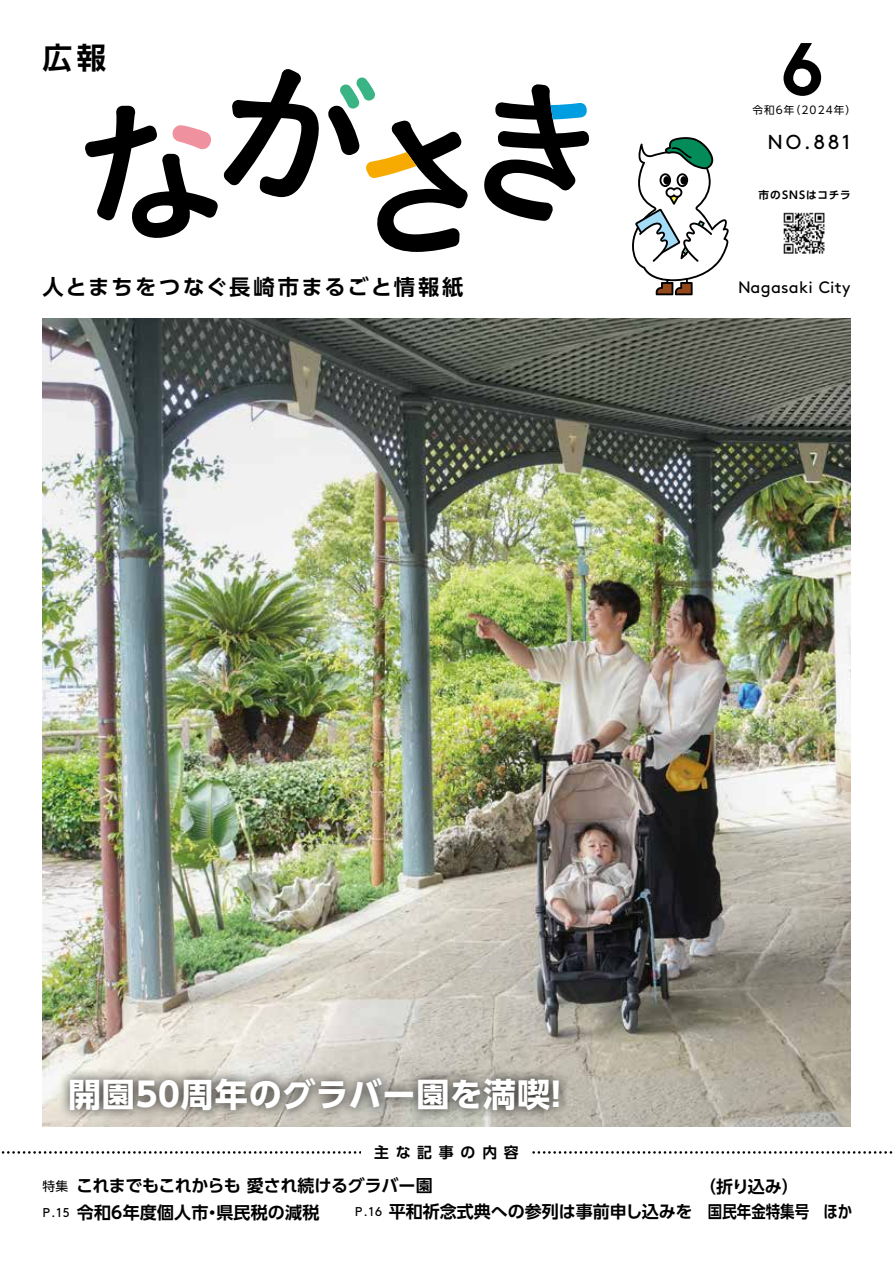
<style>
.page{position:relative;width:893px;height:1263px;background:#fff}
.page>*{position:absolute;margin:0;border:0;box-sizing:border-box;transform-origin:0 0}
.t1{font:700 74.4px "Brown Std";color:#000}
.t2{font:700 33px "UD Shin Go Pro";letter-spacing:.025em;color:#fff}
.t3{font:700 29.7px "UD Shin Go Pro De";color:#000}
.t4{font:700 21.3px "UD Shin Go Pro De";letter-spacing:.105em;color:#000}
.t5{font:20.25px "Brown Std";color:#000}
.t6{font:700 16.95px/26.5px "UD Shin Go Pro De";color:#000}
.t7{font:16.5px "Brown Std";letter-spacing:.02em;color:#000}
.t8{font:700 14.85px "UD Shin Go Pro De";color:#000}
.t9{font:12.75px "Brown Std";color:#000}
.t10{font:12.75px "UD Shin Go Pro";color:#000}
.t11{font:10.65px "UD Shin Go Pro";letter-spacing:.1em;color:#000}
.t12{font:700 10.65px "UD Shin Go Pro De";letter-spacing:.095em;color:#000}
</style>
<div class="page">
<img style="left:43px;top:319px;width:807px;height:808px">
<img style="left:783px;top:212px;width:42px;height:42px">
<svg style="left:1px;top:1151px;width:892px;height:3px"></svg>
<div style="left:361px;top:1137px;width:170px;height:30px;background:#fff"></div>
<svg style="left:328px;top:77px;width:140px;height:175px"></svg>
<svg style="left:85px;top:69px;width:234px;height:169px"></svg>
<svg style="left:484px;top:84px;width:105px;height:137px"></svg>
<svg style="left:632px;top:137px;width:97px;height:158px"></svg>
<div style="left:58px;top:1068px;width:512px;height:54px;background:#000;opacity:.9"></div>
<h3 class="t3" style="left:43px;top:33px;width:65px">広報</h3>
<h1 class="t1" style="left:780px;top:24px;width:45px">6</h1>
<p class="t11" style="left:752px;top:102px;width:105px">令和6 （年 2024年(</p>
<p class="t5" style="left:767px;top:130px;width:85px">NO.881</p>
<p class="t4" style="left:43px;top:270px;width:423px">人とまちをつなぐ長崎市まるごと情報紙</p>
<p class="t12" style="left:758px;top:186px;width:94px">市のSNSはコチラ</p>
<p class="t7" style="left:738px;top:277px;width:114px">Nagasaki City</p>
<h2 class="t2" style="left:68px;top:1067px;width:483px">開園50周年のグラバー園を満喫</h2>
<h2 class="t2" style="left:540px;top:1067px;width:34px">!</h2>
<p class="t10" style="left:43px;top:1176px;width:27px">特集</p>
<p class="t9" style="left:43px;top:1205px;width:29px">P.15</p>
<p class="t8" style="left:374px;top:1140px;width:60px">主な記</p>
<p class="t6" style="left:216px;top:1172px;width:218px;text-indent:-140px">これまでもこれからも愛され続けるグラバー園県民税の減税</p>
<p class="t8" style="left:504px;top:1140px;width:16px">容</p>
<p class="t8" style="left:439px;top:1140px;width:16px">事</p>
<p class="t8" style="left:482px;top:1140px;width:16px">内</p>
<p class="t8" style="left:461px;top:1140px;width:16px">の</p>
<p class="t6" style="left:389px;top:1198px;width:305px">平和祈念式典への参列は事前申し込みを</p>
<p class="t6" style="left:77px;top:1199px;width:133px">令和6年度個人市</p>
<p class="t9" style="left:355px;top:1204px;width:29px">P.16</p>
<p class="t6" style="left:204px;top:1199px;width:19px">・</p>
<p class="t6" style="left:708px;top:1173px;width:146px;line-height:25.5px;text-indent:-9px">（折り込み(<br>国民年金特集号　ほか</p>
</div>
